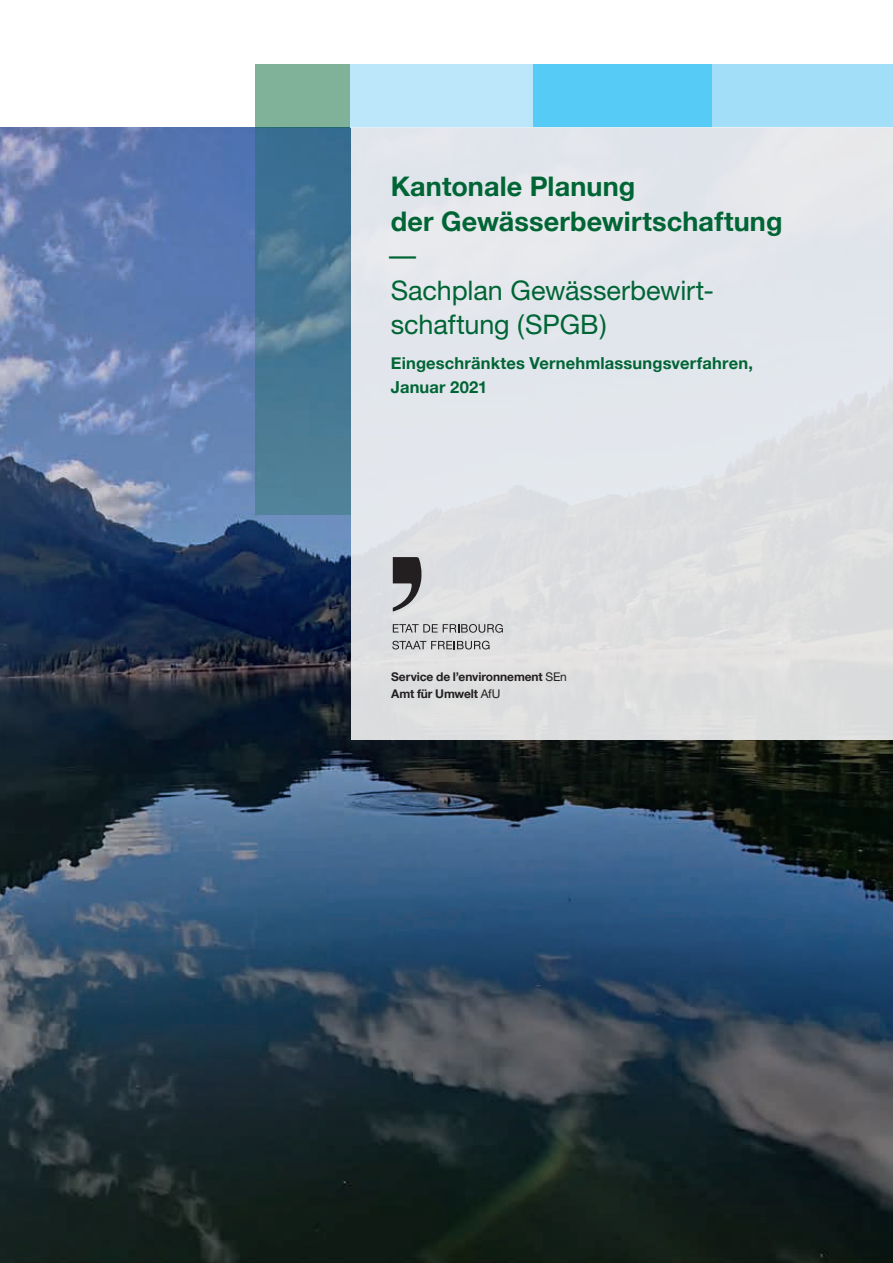
<style>
.page{position:relative;width:893px;height:1263px;background:#fff}
.page>*{position:absolute;margin:0;border:0;box-sizing:border-box;transform-origin:0 0}
.t1{font:700 27px/34.5px "Helvetica Neue";letter-spacing:.005em;color:#006535}
.t2{font:27px/34.5px "Helvetica Neue";letter-spacing:-.005em;color:#006535}
.t3{font:700 16.5px/24px "Helvetica Neue";letter-spacing:.01em;color:#006535}
.t4{font:700 12px/16.5px "Helvetica Neue";letter-spacing:-.005em;color:#231f20}
.s1{font-weight:400}
</style>
<div class="page">
<img style="left:0;top:128px;width:893px;height:1135px">
<div style="left:712px;top:64px;width:181px;height:64px;background:#a2def8"></div>
<div style="left:531px;top:64px;width:181px;height:64px;background:#56cbf5"></div>
<div style="left:255px;top:64px;width:96px;height:64px;background:#80b29a"></div>
<svg style="left:255px;top:128px;width:96px;height:386px;background:#477794"></svg>
<div style="left:351px;top:64px;width:182px;height:64px;background:#bce6fa"></div>
<div style="left:351px;top:128px;width:542px;height:612px;background:linear-gradient(to right,#e2e5e9,#e0e2e5)"></div>
<svg style="left:393px;top:557px;width:30px;height:54px;background:#706f70"></svg>
<svg style="left:393px;top:624px;width:110px;height:9px"></svg>
<svg style="left:392px;top:641px;width:97px;height:8px"></svg>
<h1 class="t1" style="left:391px;top:170px;width:393px">Kantonale Planung<br>der Gewässerbewirtschaftung</h1>
<h1 class="t2" style="left:389px;top:238px;width:326px">—<br>Sachplan Gewässerbewirt&shy;schaftung (SPGB)</h1>
<p class="t3" style="left:391px;top:351px;width:364px">Eingeschränktes Vernehmlassungsverfahren,<br>Januar 2021</p>
<p class="t4" style="left:391px;top:669px;width:177px">Service de l’environnement <span class="s1">SEn<br></span>Amt für Umwelt <span class="s1">AfU</span></p>
</div>
